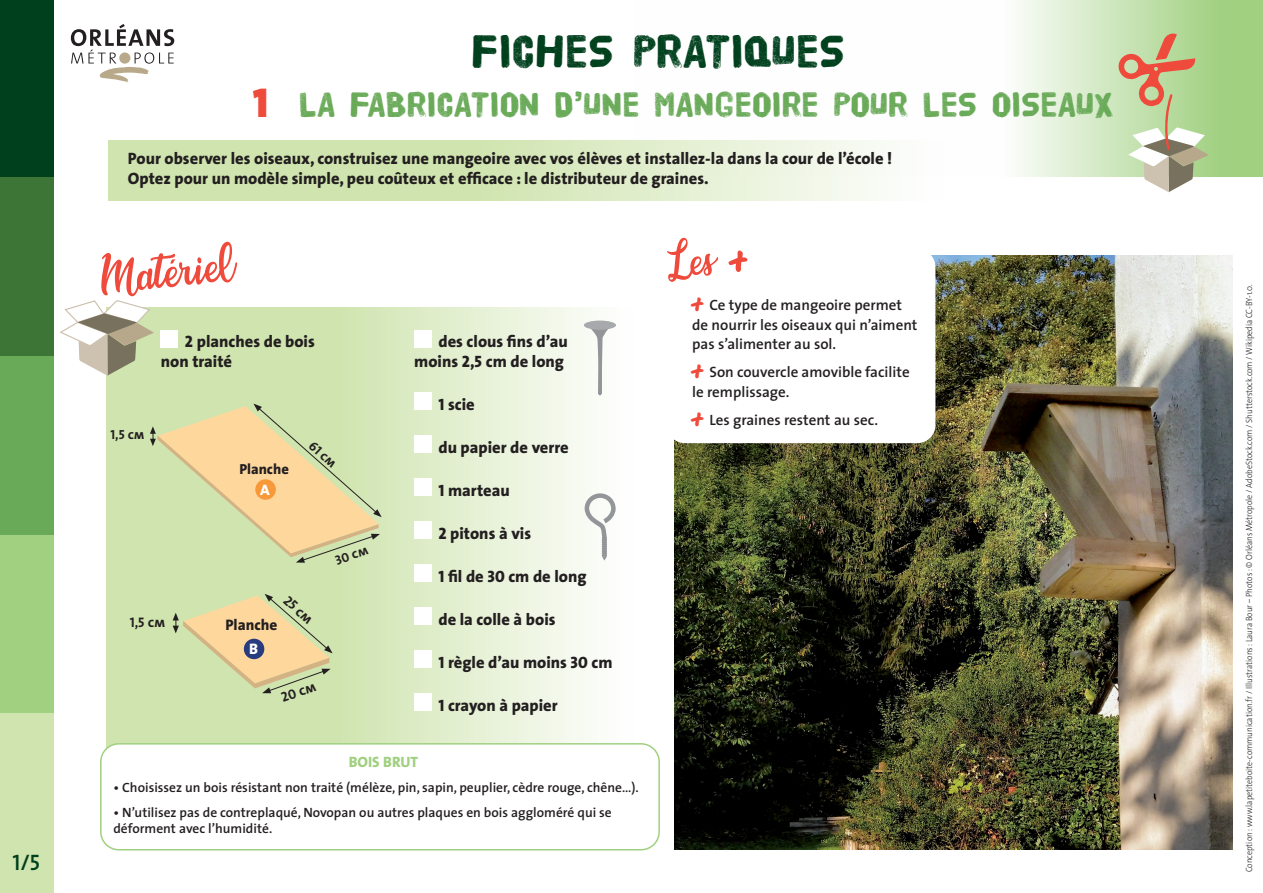
<style>
.page{position:relative;width:1263px;height:893px;background:#fff}
.page>*{position:absolute;margin:0;border:0;box-sizing:border-box;transform-origin:0 0}
.t1{font:48px "HVD Poster";color:#00401d}
.t2{font:36px "HVD Poster";color:#69aa58}
.t3{font:22.5px "The Sans Semi Bold Caps";color:#00401d}
.t4{font:800 16.5px/19.5px "The Sans";color:#231f20}
.t5{font:800 15.3px "The Sans";color:#231f20}
.t6{font:800 15.3px "The Sans";color:#fff}
.t7{font:600 15px/19.5px "The Sans";color:#231f20}
.t8{font:15px "The Sans Extra Bold Caps";color:#a0d080}
.t9{font:800 14.55px/18px "The Sans";color:#231f20;text-align:center}
.t10{font:13.8px "The Sans Bold Caps";color:#231f20}
.t11{font:600 13.5px/16.5px "The Sans";color:#231f20}
.t12{font:13.2px "The Sans Bold Caps";color:#231f20}
.t13{font:300 9px "The Sans";color:#231f20;scale:.9 1}
.s1{font-family:"The Sans Black Caps";font-size:42px;color:#ef4b3d}
.s2{font-family:"The Sans Extra Bold Caps";font-weight:400}
.s3{font-size:15.3px;color:#fff}
.s4{font-family:"Bud Hand";font-weight:700;font-size:27px;color:#ef4b3d}
</style>
<div class="page">
<svg style="left:633px;top:0;width:629px;height:176px"></svg>
<div style="left:0;top:713px;width:54px;height:180px;background:#cfe4ae"></div>
<div style="left:0;top:534px;width:54px;height:179px;background:#a0d080"></div>
<div style="left:0;top:356px;width:54px;height:178px;background:#69aa58"></div>
<div style="left:0;top:177px;width:54px;height:179px;background:#3c7535"></div>
<div style="left:0;top:0;width:54px;height:176px;background:#00401d"></div>
<svg style="left:108px;top:141px;width:836px;height:60px;fill:#d3e6b5"></svg>
<img style="left:674px;top:255px;width:558px;height:594px">
<svg style="left:106px;top:307px;width:510px;height:442px"></svg>
<div style="left:414px;top:330px;width:17px;height:17px;background:#fff"></div>
<div style="left:414px;top:392px;width:17px;height:17px;background:#fff"></div>
<div style="left:414px;top:435px;width:17px;height:17px;background:#fff"></div>
<div style="left:414px;top:478px;width:17px;height:17px;background:#fff"></div>
<div style="left:414px;top:521px;width:17px;height:17px;background:#fff"></div>
<div style="left:414px;top:564px;width:17px;height:17px;background:#fff"></div>
<div style="left:414px;top:607px;width:17px;height:17px;background:#fff"></div>
<div style="left:414px;top:650px;width:17px;height:17px;background:#fff"></div>
<div style="left:414px;top:693px;width:17px;height:17px;background:#fff"></div>
<svg style="left:588px;top:140px;width:26px;height:254px"></svg>
<div style="left:583px;top:320px;width:33px;height:10px;background:#a8a9ad;border-radius:50%"></div>
<div style="left:101px;top:744px;width:558px;height:105px;background:#fff;border-radius:18px"></div>
<div style="left:100px;top:743px;width:559px;height:107px;border:2px solid #a0d080;border-radius:18px"></div>
<svg style="left:173px;top:594px;width:159px;height:99px"></svg>
<div style="left:244px;top:638px;width:20px;height:21px;background:#273c7e;border-radius:50%"></div>
<svg style="left:150px;top:403px;width:231px;height:159px"></svg>
<div style="left:255px;top:479px;width:21px;height:21px;background:#f79839;border-radius:50%"></div>
<svg style="left:59px;top:242px;width:178px;height:133px"></svg>
<svg style="left:1117px;top:33px;width:91px;height:159px"></svg>
<svg style="left:71px;top:24px;width:103px;height:59px"></svg>
<svg style="left:582px;top:491px;width:34px;height:70px"></svg>
<div style="left:666px;top:249px;width:269px;height:194px;background:#fff;border-radius:18px"></div>
<svg style="left:667px;top:238px;width:80px;height:44px"></svg>
<h3 class="t3" style="left:12px;top:843px;width:29px">1/5</h3>
<h1 class="t1" style="left:471px;top:30px;width:374px">FICHES PRATIQUES</h1>
<h2 class="t2" style="left:253px;top:88px;width:862px"><span class="s1">1</span> LA FABRICATION D’UNE MANGEOIRE POUR LES OISEAUX</h2>
<p class="t4" style="left:128px;top:149px;width:765px">Pour observer les oiseaux, construisez une mangeoire avec vos élèves et installez-la dans la cour de l’école !<br>Optez pour un modèle simple, peu coûteux et efficace : le distributeur de graines.</p>
<p class="t4" style="left:161px;top:331px;width:156px;text-indent:24px"><span class="s2">2</span> planches de bois non traité</p>
<p class="t4" style="left:414px;top:331px;width:155px;text-align:right">des clous fins d’au moins <span class="s2">2,5</span> cm de long</p>
<p class="t4" style="left:438px;top:394px;width:38px"><span class="s2">1</span> scie</p>
<p class="t4" style="left:438px;top:437px;width:132px">du papier de verre</p>
<p class="t4" style="left:438px;top:480px;width:73px"><span class="s2">1</span> marteau</p>
<p class="t4" style="left:438px;top:523px;width:94px"><span class="s2">2</span> pitons à vis</p>
<p class="t4" style="left:438px;top:566px;width:150px"><span class="s2">1</span> fil de <span class="s2">30</span> cm de long</p>
<p class="t4" style="left:438px;top:609px;width:119px">de la colle à bois</p>
<p class="t4" style="left:438px;top:652px;width:176px"><span class="s2">1</span> règle d’au moins <span class="s2">30</span> cm</p>
<p class="t4" style="left:438px;top:695px;width:121px"><span class="s2">1</span> crayon à papier</p>
<p class="t12" style="left:110px;top:423px;width:36px">1,5 cm</p>
<p class="t12" style="left:318px;top:435px;width:34px;rotate:43deg">61 cm</p>
<p class="t9" style="left:239px;top:459px;width:51px">Planche<br>A<span class="s3">A</span></p>
<p class="t12" style="left:332px;top:550px;width:35px;rotate:-19deg">30 cm</p>
<p class="t10" style="left:293px;top:589px;width:36px;rotate:43deg">25 cm</p>
<p class="t10" style="left:130px;top:610px;width:37px">1,5 cm</p>
<p class="t5" style="left:225px;top:612px;width:53px">Planche</p>
<p class="t6" style="left:249px;top:636px;width:10px">B</p>
<p class="t10" style="left:278px;top:686px;width:37px;rotate:-19deg">20 cm</p>
<p class="t8" style="left:349px;top:749px;width:71px">BOIS BRUT</p>
<p class="t11" style="left:113px;top:778px;width:527px">• Choisissez un bois résistant non traité (mélèze, pin, sapin, peuplier, cèdre rouge, chêne…).</p>
<p class="t11" style="left:113px;top:803px;width:500px">• N’utilisez pas de contreplaqué, Novopan ou autres plaques en bois aggloméré qui se déforment avec l’humidité.</p>
<p class="t7" style="left:692px;top:295px;width:226px"><span class="s4">+</span> Ce type de mangeoire permet de nourrir les oiseaux qui n’aiment pas s’alimenter au sol.</p>
<p class="t7" style="left:692px;top:362px;width:219px"><span class="s4">+</span> Son couvercle amovible facilite le remplissage.</p>
<p class="t7" style="left:692px;top:409px;width:187px"><span class="s4">+</span> Les graines restent au sec.</p>
<p class="t13" style="left:1241px;top:872px;width:654px;rotate:-90deg">Conception : www.lapetiteboite-communication.fr / Illustrations : Laura Bour – Photos : © Orléans Métropole / AdobeStock.com / Shutterstock.com / Wikipedia CC-BY-1.0.</p>
</div>
